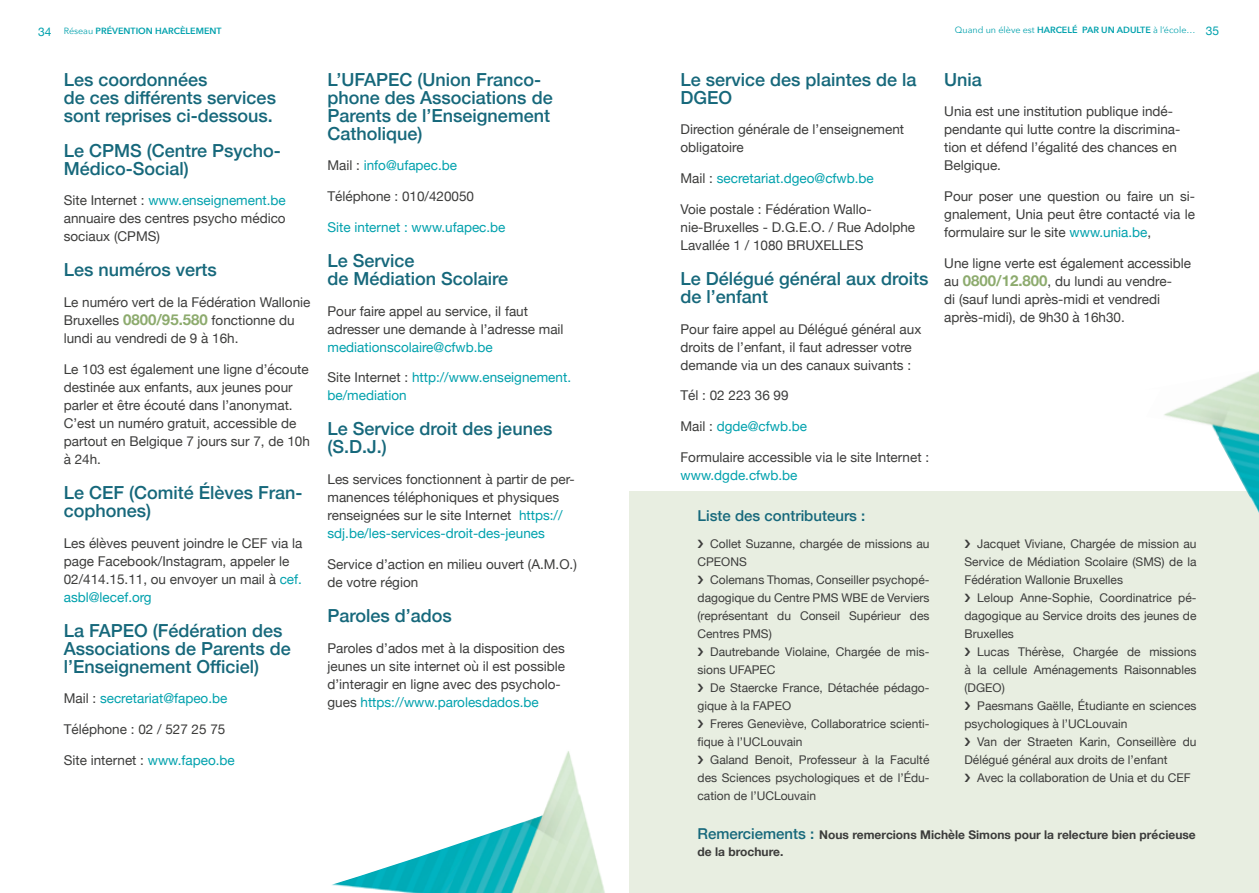
<style>
.page{position:relative;width:1259px;height:893px;background:#fff}
.page>*{position:absolute;margin:0;border:0;box-sizing:border-box;transform-origin:0 0}
.t1{font:500 18px/18px "Helvetica Neue";color:#16687b}
.t2{font:500 15px "Helvetica Neue";color:#16687b}
.t3{font:13.5px/18px "Helvetica Neue";color:#3c3c3b}
.t4{font:13.5px/18px "Helvetica Neue";color:#00a1ad}
.t5{font:12px/18px "Helvetica Neue";color:#3c3c3b}
.t6{font:700 12px/16.5px "Helvetica Neue";color:#3c3c3b}
.t7{font:9px "Avenir Next";color:#00a1ad}
.t8{font:600 9px "Avenir Next";color:#00a1ad}
.s1{font-family:"Helvetica Neue";font-weight:400;font-size:12px}
.s2{font-weight:400}
.s3{font-weight:600}
.s4{font-family:"Helvetica Neue";font-size:12px}
.s5{color:#3c3c3b}
.s6{color:#00a1ad}
.s7{font-weight:700;font-size:15px;color:#8dab6e}
.s8{font-weight:500;font-size:15px;color:#16687b}
</style>
<div class="page">
<div style="left:629px;top:491px;width:629px;height:402px;background:#e8eee1"></div>
<img style="left:332px;top:751px;width:273px;height:142px">
<img style="left:1164px;top:371px;width:95px;height:143px">
<p class="t8" style="left:38px;top:23px;width:185px"><span class="s1">34</span> <span class="s2">Réseau</span> PRÉVENTION HARCÈLEMENT</p>
<p class="t7" style="left:955px;top:23px;width:266px">Quand un élève est <span class="s3">HARCELÉ PAR UN ADULTE</span> à l’école… <span class="s4">35</span></p>
<h1 class="t1" style="left:680px;top:69px;width:237px">Le service des plaintes de la<br>DGEO</h1>
<p class="t3" style="left:680px;top:121px;width:225px">Direction générale de l’enseignement obligatoire</p>
<p class="t4" style="left:680px;top:170px;width:195px"><span class="s5">Mail :</span> secretariat.dgeo@cfwb.be</p>
<p class="t3" style="left:680px;top:201px;width:236px">Voie postale : Fédération Wallo&shy;nie-Bruxelles - D.G.E.O. / Rue Adolphe<br>Lavallée 1 / 1080 BRUXELLES</p>
<h1 class="t1" style="left:680px;top:268px;width:249px">Le Délégué général aux droits de l’enfant</h1>
<p class="t3" style="left:680px;top:321px;width:242px">Pour faire appel au Délégué général aux droits de l’enfant, il faut adresser votre demande via un des canaux suivants :</p>
<p class="t3" style="left:680px;top:387px;width:110px">Tél : 02 223 36 99</p>
<p class="t4" style="left:680px;top:418px;width:128px"><span class="s5">Mail :</span> dgde@cfwb.be</p>
<p class="t3" style="left:680px;top:449px;width:250px">Formulaire accessible via le site Internet :</p>
<p class="t4" style="left:680px;top:467px;width:118px">www.dgde.cfwb.be</p>
<h1 class="t1" style="left:64px;top:69px;width:214px">Les coordonnées<br>de ces différents services sont reprises ci-dessous.</h1>
<h1 class="t1" style="left:64px;top:140px;width:219px">Le CPMS (Centre Psycho-<br>Médico-Social)</h1>
<p class="t3" style="left:64px;top:192px;width:224px;text-align:justify">Site Internet : <span class="s6">www.enseignement.be </span>annuaire des centres psycho médico sociaux (CPMS)</p>
<h1 class="t1" style="left:64px;top:259px;width:155px">Les numéros verts</h1>
<p class="t3" style="left:64px;top:294px;width:248px">Le numéro vert de la Fédération Wallonie<br>Bruxelles <span class="s7">0800/95.580</span> fonctionne du lundi au vendredi de 9 à 16h.</p>
<p class="t3" style="left:64px;top:361px;width:248px">Le 103 est également une ligne d’écoute destinée aux enfants, aux jeunes pour parler et être écouté dans l’anonymat.<br>C’est un numéro gratuit, accessible de partout en Belgique 7 jours sur 7, de 10h à 24h.</p>
<h1 class="t1" style="left:64px;top:482px;width:240px">Le CEF (Comité Élèves Fran&shy;cophones)</h1>
<p class="t3" style="left:64px;top:535px;width:240px">Les élèves peuvent joindre le CEF via la page Facebook/Instagram, appeler le 02/414.15.11, ou envoyer un mail à <span class="s6">cef. asbl@lecef.org</span></p>
<h1 class="t1" style="left:64px;top:620px;width:229px">La FAPEO (Fédération des<br>Associations de Parents de l’Enseignement Officiel)</h1>
<p class="t4" style="left:64px;top:690px;width:165px"><span class="s5">Mail :</span> secretariat@fapeo.be</p>
<p class="t3" style="left:64px;top:721px;width:163px">Téléphone : 02 / 527 25 75</p>
<p class="t3" style="left:64px;top:752px;width:172px">Site internet : <span class="s6">www.fapeo.be</span></p>
<h1 class="t1" style="left:327px;top:69px;width:227px">L’UFAPEC (Union Franco&shy;phone des Associations de<br>Parents de l’Enseignement<br>Catholique)</h1>
<p class="t4" style="left:327px;top:157px;width:131px"><span class="s5">Mail :</span> info@ufapec.be</p>
<p class="t3" style="left:327px;top:188px;width:148px">Téléphone : 010/420050</p>
<p class="t4" style="left:327px;top:219px;width:179px">Site internet : www.ufapec.be</p>
<h1 class="t1" style="left:327px;top:250px;width:182px">Le Service<br>de Médiation Scolaire</h1>
<p class="t3" style="left:327px;top:303px;width:238px">Pour faire appel au service, il faut adresser une demande à l’adresse mail</p>
<p class="t4" style="left:327px;top:339px;width:167px">mediationscolaire@cfwb.be</p>
<p class="t4" style="left:327px;top:369px;width:245px"><span class="s5">Site Internet :</span> http://www.enseignement. be/mediation</p>
<h1 class="t1" style="left:327px;top:419px;width:226px">Le Service droit des jeunes (S.D.J.)</h1>
<p class="t3" style="left:327px;top:471px;width:249px">Les services fonctionnent à partir de per&shy;manences téléphoniques et physiques renseignées sur le site Internet <span class="s6">https:// sdj.be/les-services-droit-des-jeunes</span></p>
<p class="t3" style="left:327px;top:556px;width:251px">Service d’action en milieu ouvert (A.M.O.) de votre région</p>
<h1 class="t1" style="left:327px;top:605px;width:126px">Paroles d’ados</h1>
<p class="t3" style="left:327px;top:640px;width:239px">Paroles d’ados met à la disposition des jeunes un site internet où il est possible d’interagir en ligne avec des psycholo&shy;gues <span class="s6">https://www.parolesdados.be</span></p>
<h1 class="t1" style="left:944px;top:69px;width:39px">Unia</h1>
<p class="t3" style="left:944px;top:103px;width:238px">Unia est une institution publique indé&shy;pendante qui lutte contre la discrimina&shy;tion et défend l’égalité des chances en<br>Belgique.</p>
<p class="t3" style="left:944px;top:188px;width:252px;text-align:justify">Pour poser une question ou faire un si&shy;gnalement, Unia peut être contacté via le formulaire sur le site <span class="s6">www.unia.be</span>,</p>
<p class="t3" style="left:944px;top:255px;width:248px">Une ligne verte est également accessible au <span class="s7">0800/12.800</span>, du lundi au vendre-<br>di (sauf lundi après-midi et vendredi après-midi), de 9h30 à 16h30.</p>
<p class="t2" style="left:697px;top:504px;width:169px">Liste des contributeurs :</p>
<p class="t5" style="left:697px;top:535px;width:233px;text-indent:13px">Collet Suzanne, chargée de missions au<br>CPEONS</p>
<p class="t5" style="left:697px;top:571px;width:233px;text-align:justify;text-indent:13px">Colemans Thomas, Conseiller psychopé&shy;dagogique du Centre PMS WBE de Verviers (représentant du Conseil Supérieur des Centres PMS)</p>
<p class="t5" style="left:697px;top:643px;width:233px;text-indent:13px">Dautrebande Violaine, Chargée de mis&shy;sions UFAPEC</p>
<p class="t5" style="left:697px;top:679px;width:233px;text-indent:13px">De Staercke France, Détachée pédago&shy;gique à la FAPEO</p>
<p class="t5" style="left:697px;top:715px;width:233px;text-indent:13px">Freres Geneviève, Collaboratrice scienti&shy;fique à l’UCLouvain</p>
<p class="t5" style="left:697px;top:751px;width:233px;text-align:justify;text-indent:13px">Galand Benoit, Professeur à la Faculté des Sciences psychologiques et de l’Édu&shy;cation de l’UCLouvain</p>
<p class="t5" style="left:964px;top:535px;width:233px;text-align:justify;text-indent:13px">Jacquet Viviane, Chargée de mission au Service de Médiation Scolaire (SMS) de la Fédération Wallonie Bruxelles</p>
<p class="t5" style="left:964px;top:589px;width:233px;text-align:justify;text-indent:13px">Leloup Anne-Sophie, Coordinatrice pé&shy;dagogique au Service droits des jeunes de Bruxelles</p>
<p class="t5" style="left:964px;top:643px;width:233px;text-align:justify;text-indent:13px">Lucas Thérèse, Chargée de missions à la cellule Aménagements Raisonnables (DGEO)</p>
<p class="t5" style="left:964px;top:697px;width:233px;text-indent:13px">Paesmans Gaëlle, Étudiante en sciences psychologiques à l’UCLouvain</p>
<p class="t5" style="left:964px;top:733px;width:233px;text-indent:13px">Van der Straeten Karin, Conseillère du<br>Délégué général aux droits de l’enfant</p>
<p class="t5" style="left:977px;top:769px;width:215px">Avec la collaboration de Unia et du CEF</p>
<p class="t6" style="left:697px;top:827px;width:500px"><span class="s8">Remerciements :</span> Nous remercions Michèle Simons pour la relecture bien précieuse de la brochure.</p>
</div>
